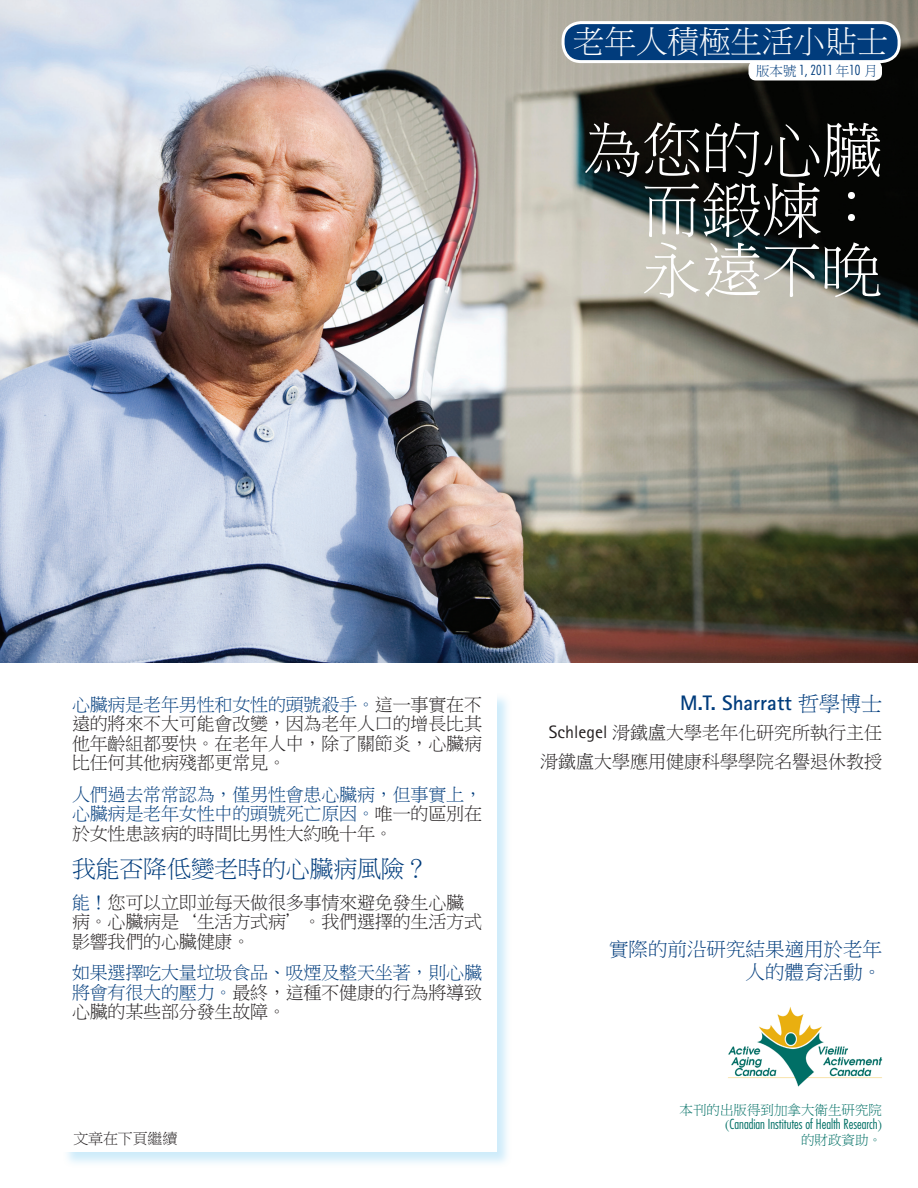
<style>
.page{position:relative;width:918px;height:1188px;background:#fff}
.page>*{position:absolute;margin:0;border:0;box-sizing:border-box;transform-origin:0 0}
.HL_1{font:60px/60px "P Ming Li U";color:#fff;text-align:justify}
.t1{font:31.5px "P Ming Li U";color:#fff}
.subHL{font:24px "P Ming Li U";letter-spacing:-.01em;color:#013c7c}
.author{font:700 21px "Rotis Sans Serif";color:#013c7c}
.t2{font:19.5px/22.5px "P Ming Li U";color:#013c7c;text-align:right}
.body_copy{font:18px/19.5px "P Ming Li U";letter-spacing:-.01em;color:#231f20;text-align:justify}
.body_copy-2{font:18px/19.5px "P Ming Li U";letter-spacing:-.01em;color:#013c7c;text-align:justify}
.t3{font:15px "P Ming Li U";letter-spacing:-.01em;color:#231f20}
.t4{font:300 condensed 13.5px/15px "Futura";color:#006f65;text-align:right}
.t5{font:300 condensed 13.5px "Futura";color:#013c7c}
.s1{font-family:"P Ming Li U";font-weight:400;font-stretch:normal}
.s2{color:#013c7c}
.s3{color:#231f20}
.s4{font-family:"P Ming Li U";font-weight:400}
.s5{font-family:"Rotis Sans Serif"}
</style>
<div class="page">
<img style="left:0;top:0;width:918px;height:662px">
<div style="left:62px;top:692px;width:451px;height:476px;background:#9fd9f6;opacity:.5"></div>
<div style="left:63px;top:693px;width:434px;height:459px;background:#fff"></div>
<div style="left:748px;top:61px;width:134px;height:19px;background:#fff;border-radius:8px"></div>
<div style="left:563px;top:23px;width:336px;height:39px;background:#013c7c;border-radius:18px"></div>
<div style="left:562px;top:21px;width:339px;height:42px;border:3px solid #fff;border-radius:18px"></div>
<img style="left:728px;top:1007px;width:155px;height:80px">
<p class="t1" style="left:573px;top:26px;width:316px">老年人積極生活小貼士</p>
<p class="t5" style="left:756px;top:62px;width:123px"><span class="s1">版本號</span> 1, 2011 <span class="s1">年</span>10 <span class="s1">月</span></p>
<p class="HL_1" style="left:642px;top:120px;width:241px;text-indent:-60px">為您的心臟而鍛煉：永遠不晚</p>
<p class="body_copy" style="left:72px;top:695px;width:412px"><span class="s2">心臟病是老年男性和女性的頭號殺手。</span>這一事實在不遠的將來不大可能會改變，因為老年人口的增長比其他年齡組都要快。在老年人中，除了關節炎，心臟病比任何其他病殘都更常見。</p>
<p class="body_copy-2" style="left:72px;top:785px;width:412px">人們過去常常認為，僅男性會患心臟病，但事實上，心臟病是老年女性中的頭號死亡原因。<span class="s3">唯一的區別在於女性患該病的時間比男性大約晚十年。</span></p>
<p class="subHL" style="left:72px;top:857px;width:358px">我能否降低變老時的心臟病風險？</p>
<p class="body_copy" style="left:72px;top:893px;width:412px;text-align:left"><span class="s2">能！</span>您可以立即並每天做很多事情來避免發生心臟病。心臟病是‘生活方式病’。我們選擇的生活方式影響我們的心臟健康。</p>
<p class="body_copy-2" style="left:72px;top:963px;width:412px">如果選擇吃大量垃圾食品、吸煙及整天坐著，則心臟將會有很大的壓力。<span class="s3">最終，這種不健康的行為將導致心臟的某些部分發生故障。</span></p>
<p class="t3" style="left:73px;top:1131px;width:106px">文章在下頁繼續</p>
<p class="author" style="left:680px;top:689px;width:203px">M.T. Sharratt <span class="s4">哲學博士</span></p>
<p class="body_copy" style="left:549px;top:723px;width:335px"><span class="s5">Schlegel</span> 滑鐵盧大學老年化研究所執行主任</p>
<p class="body_copy" style="left:540px;top:751px;width:343px">滑鐵盧大學應用健康科學學院名譽退休教授</p>
<p class="t2" style="left:609px;top:938px;width:274px">實際的前沿研究結果適用於老年人的體育活動。</p>
<p class="t4" style="left:680px;top:1101px;width:204px"><span class="s1">本刊的出版得到加拿大衛生研究院(</span>Canadian Institutes of Health Research<span class="s1">)<br>的財政資助。</span></p>
</div>
